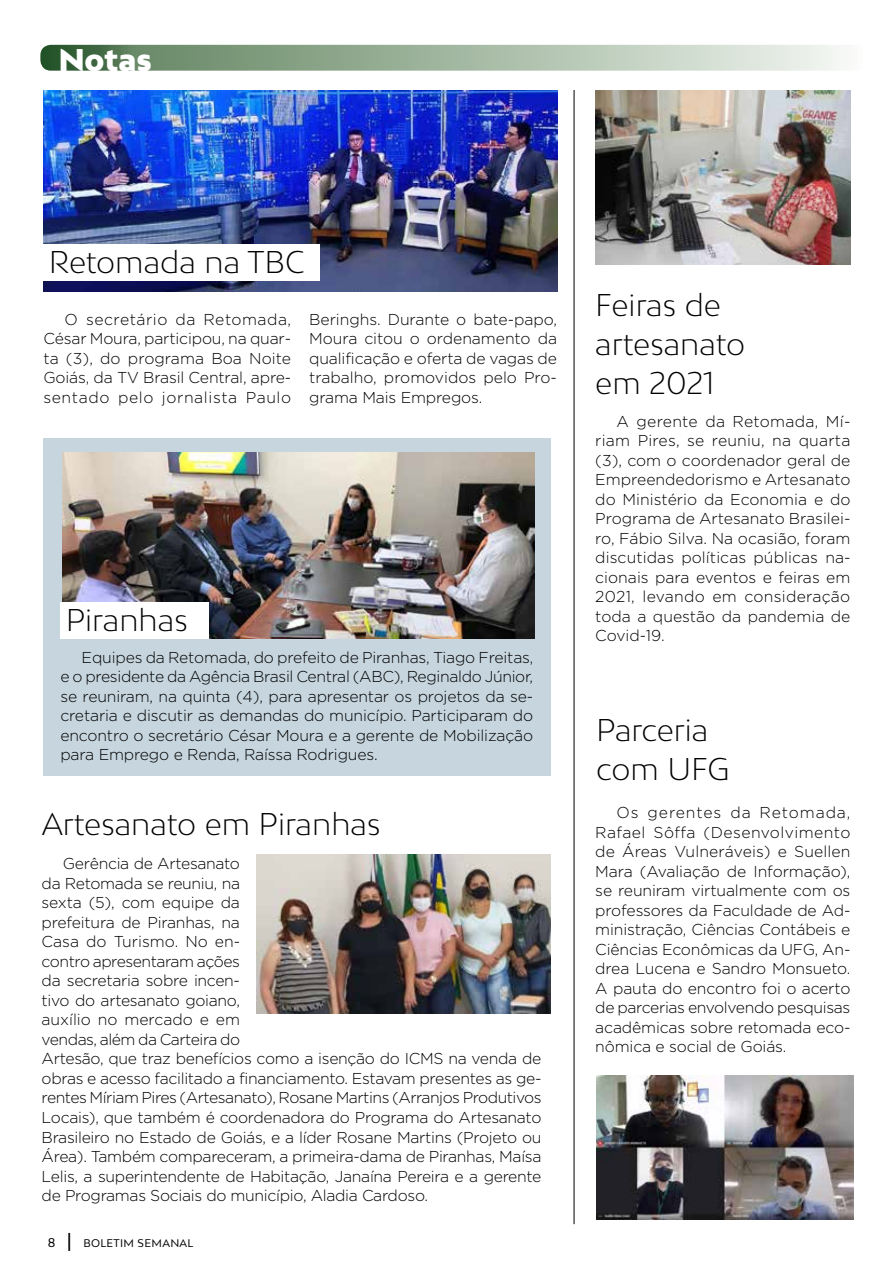
<style>
.page{position:relative;width:893px;height:1263px;background:#fff}
.page>*{position:absolute;margin:0;border:0;box-sizing:border-box;transform-origin:0 0}
.t1{font:300 29.7px/39px "Bw Mitga";color:#000}
.t2{font:900 29.7px "Bw Mitga";letter-spacing:-.005em;color:#fff}
.t3{font:300 15.75px/19.5px "Gotham";letter-spacing:-.02em;color:#000;text-align:justify}
.t4{font:10.5px "Bw Mitga";letter-spacing:.03em;color:#000}
.s1{font-size:12px}
.s2{font-size:18px}
</style>
<div class="page">
<svg style="left:40px;top:45px;width:803px;height:26px;background:#9fb49e"></svg>
<div style="left:43px;top:438px;width:507px;height:338px;background:#c6d5de"></div>
<img style="left:63px;top:452px;width:471px;height:186px">
<img style="left:43px;top:90px;width:514px;height:202px">
<div style="left:35px;top:244px;width:285px;height:36px;background:#fff"></div>
<div style="left:60px;top:602px;width:148px;height:36px;background:#fff"></div>
<img style="left:597px;top:1076px;width:257px;height:144px">
<img style="left:256px;top:854px;width:294px;height:159px">
<img style="left:595px;top:90px;width:255px;height:174px">
<hr style="left:574px;top:90px;width:1px;height:1134px;background:#000">
<h1 class="t2" style="left:59px;top:40px;width:95px">Notas</h1>
<h1 class="t1" style="left:49px;top:242px;width:257px">Retomada na TBC</h1>
<p class="t3" style="left:43px;top:309px;width:249px;text-indent:21px">O secretário da Retomada, César Moura, participou, na quar&shy;ta (3), do programa Boa Noite Goiás, da TV Brasil Central, apre&shy;sentado pelo jornalista Paulo</p>
<p class="t3" style="left:309px;top:309px;width:249px">Beringhs. Durante o bate-papo, Moura citou o ordenamento da qualificação e oferta de vagas de trabalho, promovidos pelo Pro&shy;grama Mais Empregos.</p>
<h1 class="t1" style="left:66px;top:599px;width:123px">Piranhas</h1>
<p class="t3" style="left:60px;top:647px;width:475px;text-indent:21px">Equipes da Retomada, do prefeito de Piranhas, Tiago Freitas, e o presidente da Agência Brasil Central (ABC), Reginaldo Júnior, se reuniram, na quinta (4), para apresentar os projetos da se&shy;cretaria e discutir as demandas do município. Participaram do encontro o secretário César Moura e a gerente de Mobilização para Emprego e Renda, Raíssa Rodrigues.</p>
<h1 class="t1" style="left:42px;top:804px;width:340px">Artesanato em Piranhas</h1>
<p class="t3" style="left:42px;top:854px;width:502px;text-align:left;text-indent:21px">Gerência de Artesanato<br>da Retomada se reuniu, na<br>sexta (5), com equipe da<br>prefeitura de Piranhas, na<br>Casa do Turismo. No en-<br>contro apresentaram ações<br>da secretaria sobre incen-<br>tivo do artesanato goiano,<br>auxílio no mercado e em<br>vendas, além da Carteira do<br>Artesão, que traz benefícios como a isenção do ICMS na venda de obras e acesso facilitado a financiamento. Estavam presentes as ge&shy;rentes Míriam Pires (Artesanato), Rosane Martins (Arranjos Produtivos Locais), que também é coordenadora do Programa do Artesanato Brasileiro no Estado de Goiás, e a líder Rosane Martins (Projeto ou Área). Também compareceram, a primeira-dama de Piranhas, Maísa Lelis, a superintendente de Habitação, Janaína Pereira e a gerente de Programas Sociais do município, Aladia Cardoso.</p>
<p class="t4" style="left:48px;top:1236px;width:147px"><span class="s1">8</span> <span class="s2">|</span> BOLETIM SEMANAL</p>
<h1 class="t1" style="left:595px;top:284px;width:151px">Feiras de artesanato em 2021</h1>
<p class="t3" style="left:595px;top:411px;width:257px;text-indent:21px">A gerente da Retomada, Mí&shy;riam Pires, se reuniu, na quarta (3), com o coordenador geral de Empreendedorismo e Artesanato do Ministério da Economia e do Programa de Artesanato Brasilei&shy;ro, Fábio Silva. Na ocasião, foram discutidas políticas públicas na&shy;cionais para eventos e feiras em 2021, levando em consideração toda a questão da pandemia de Covid-19.</p>
<h1 class="t1" style="left:596px;top:710px;width:135px">Parceria com UFG</h1>
<p class="t3" style="left:595px;top:803px;width:257px;text-indent:21px">Os gerentes da Retomada, Rafael Sôffa (Desenvolvimento de Áreas Vulneráveis) e Suellen Mara (Avaliação de Informação), se reuniram virtualmente com os professores da Faculdade de Ad&shy;ministração, Ciências Contábeis e Ciências Econômicas da UFG, An&shy;drea Lucena e Sandro Monsueto.<br>A pauta do encontro foi o acerto de parcerias envolvendo pesquisas acadêmicas sobre retomada eco&shy;nômica e social de Goiás.</p>
</div>
